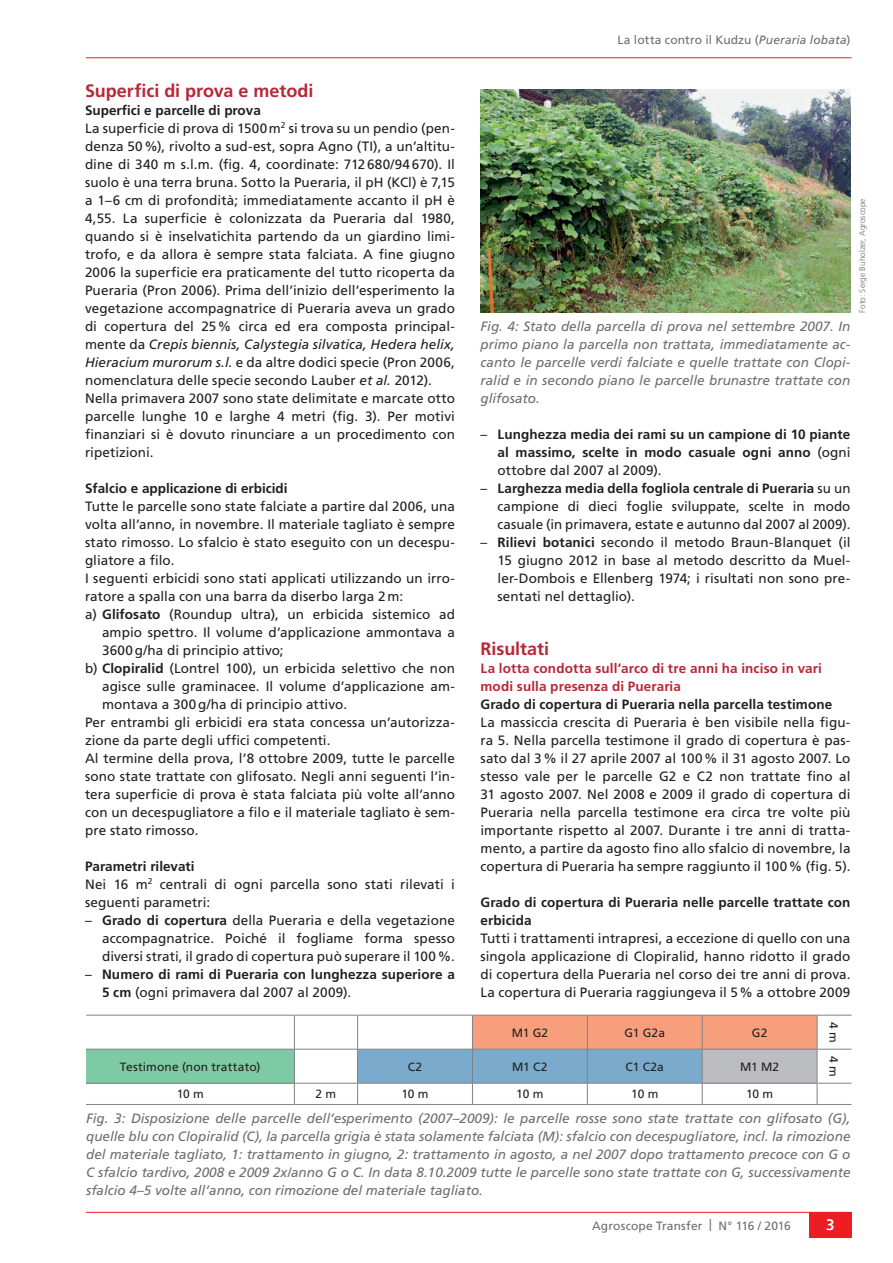
<style>
.page{position:relative;width:893px;height:1263px;background:#fff}
.page>*{position:absolute;margin:0;border:0;box-sizing:border-box;transform-origin:0 0}
.t1{font:700 18px "Frutiger LT Std";letter-spacing:-.005em;color:#b72837}
.t2{font:15px "Frutiger LT Std";color:#fff}
.t3{font:13.5px/18px "Frutiger LT Std";letter-spacing:.005em;color:#231f20;text-align:justify}
.t4{font:italic 13.5px/18px "Frutiger LT Std";color:#6c6d70;text-align:justify}
.t5{font:700 13.5px/18px "Frutiger LT Std";letter-spacing:.01em;color:#231f20}
.t6{font:700 13.5px/18px "Frutiger LT Std";letter-spacing:.01em;color:#b72837}
.t7{font:12px "Frutiger LT Std";letter-spacing:.005em;color:#231f20}
.t8{font:12px "Frutiger LT Std";letter-spacing:.01em;color:#6c6d70}
.t9{font:300 8.25px "Frutiger LT Std";color:#6c6d70}
.s1{font-style:italic}
.s2{font-weight:700}
.s3{font-weight:400}
</style>
<div class="page">
<hr style="left:86px;top:1212px;width:765px;height:1px;background:#ee1d23">
<div style="left:809px;top:1212px;width:42px;height:25px;background:#ee1d23"></div>
<hr style="left:86px;top:57px;width:765px;height:1px;background:#ee1d23">
<img style="left:480px;top:89px;width:370px;height:224px">
<div style="left:86px;top:1049px;width:208px;height:34px;background:#7ecaa5"></div>
<hr style="left:86px;top:1015px;width:208px;height:1px;background:#808285">
<hr style="left:294px;top:1015px;width:64px;height:1px;background:#808285">
<hr style="left:294px;top:1015px;width:1px;height:34px;background:#808285">
<hr style="left:817px;top:1015px;width:34px;height:1px;background:#808285">
<hr style="left:86px;top:1049px;width:208px;height:1px;background:#808285">
<hr style="left:294px;top:1049px;width:64px;height:1px;background:#808285">
<hr style="left:294px;top:1049px;width:1px;height:34px;background:#808285">
<hr style="left:817px;top:1049px;width:34px;height:1px;background:#808285">
<hr style="left:86px;top:1083px;width:208px;height:1px;background:#808285">
<hr style="left:294px;top:1083px;width:64px;height:1px;background:#808285">
<svg style="left:294px;top:1083px;width:1px;height:21px"></svg>
<hr style="left:817px;top:1083px;width:34px;height:1px;background:#808285">
<svg style="left:357px;top:1015px;width:461px;height:89px"></svg>
<hr style="left:86px;top:1104px;width:208px;height:1px;background:#808285">
<hr style="left:294px;top:1104px;width:64px;height:1px;background:#808285">
<hr style="left:358px;top:1104px;width:114px;height:1px;background:#808285">
<hr style="left:472px;top:1104px;width:115px;height:1px;background:#808285">
<hr style="left:587px;top:1104px;width:115px;height:1px;background:#808285">
<hr style="left:702px;top:1104px;width:115px;height:1px;background:#808285">
<hr style="left:817px;top:1104px;width:34px;height:1px;background:#808285">
<p class="t8" style="left:618px;top:33px;width:234px">La lotta contro il Kudzu (<span class="s1">Pueraria lobata</span>)</p>
<h1 class="t1" style="left:85px;top:80px;width:230px">Superfici di prova e metodi</h1>
<p class="t3" style="left:85px;top:101px;width:371px;text-align:left"><span class="s2">Superfici e parcelle di prova<br></span>La superficie di prova di 1500m<sup>2</sup> si trova su un pendio (pen&shy;denza 50%), rivolto a sud-est, sopra Agno (TI), a un’altitu&shy;dine di 340 m s.l.m. (fig. 4, coordinate: 712680/94670). Il suolo è una terra bruna. Sotto la Pueraria, il pH (KCl) è 7,15 a 1–6 cm di profondità; immediatamente accanto il pH è 4,55. La superficie è colonizzata da Pueraria dal 1980, quando si è inselvatichita partendo da un giardino limi&shy;trofo, e da allora è sempre stata falciata. A fine giugno 2006 la superficie era praticamente del tutto ricoperta da Pueraria (Pron 2006). Prima dell’inizio dell’esperimento la vegetazione accompagnatrice di Pueraria aveva un grado di copertura del 25% circa ed era composta principal&shy;mente da <span class="s1">Crepis biennis, Calystegia silvatica, Hedera helix, Hieracium murorum s.l.</span> e da altre dodici specie (Pron 2006, nomenclatura delle specie secondo Lauber <span class="s1">et al.</span> 2012).<br>Nella primavera 2007 sono state delimitate e marcate otto parcelle lunghe 10 e larghe 4 metri (fig. 3). Per motivi finanziari si è dovuto rinunciare a un procedimento con ripetizioni.</p>
<p class="t5" style="left:85px;top:479px;width:204px">Sfalcio e applicazione di erbicidi</p>
<p class="t3" style="left:85px;top:497px;width:371px">Tutte le parcelle sono state falciate a partire dal 2006, una</p>
<p class="t3" style="left:85px;top:515px;width:371px">volta all’anno, in novembre. Il materiale tagliato è sempre</p>
<p class="t3" style="left:85px;top:533px;width:371px">stato rimosso. Lo sfalcio è stato eseguito con un decespu-</p>
<p class="t3" style="left:85px;top:551px;width:91px">gliatore a filo.</p>
<p class="t3" style="left:85px;top:569px;width:371px">I seguenti erbicidi sono stati applicati utilizzando un irro-</p>
<p class="t3" style="left:85px;top:587px;width:320px">ratore a spalla con una barra da diserbo larga 2m:</p>
<p class="t3" style="left:85px;top:605px;width:371px">a) <span class="s2">Glifosato</span> (Roundup ultra), un erbicida sistemico ad</p>
<p class="t3" style="left:102px;top:623px;width:354px">ampio spettro. Il volume d’applicazione ammontava a</p>
<p class="t3" style="left:102px;top:641px;width:183px">3600g/ha di principio attivo;</p>
<p class="t3" style="left:85px;top:659px;width:371px">b) <span class="s2">Clopiralid</span> (Lontrel 100), un erbicida selettivo che non</p>
<p class="t3" style="left:102px;top:677px;width:352px">agisce sulle graminacee. Il volume d’applicazione am--</p>
<p class="t3" style="left:102px;top:695px;width:247px">montava a 300g/ha di principio attivo.</p>
<p class="t3" style="left:85px;top:713px;width:371px">Per entrambi gli erbicidi era stata concessa un’autorizza-</p>
<p class="t3" style="left:85px;top:731px;width:247px">zione da parte degli uffici competenti.</p>
<p class="t3" style="left:85px;top:749px;width:371px">Al termine della prova, l’8 ottobre 2009, tutte le parcelle</p>
<p class="t3" style="left:85px;top:767px;width:371px">sono state trattate con glifosato. Negli anni seguenti l’in-</p>
<p class="t3" style="left:85px;top:785px;width:371px">tera superficie di prova è stata falciata più volte all’anno</p>
<p class="t3" style="left:85px;top:803px;width:371px">con un decespugliatore a filo e il materiale tagliato è sem-</p>
<p class="t3" style="left:85px;top:821px;width:115px">pre stato rimosso.</p>
<p class="t3" style="left:85px;top:857px;width:371px;text-align:left"><span class="s2">Parametri rilevati<br></span>Nei 16 m<sup>2</sup> centrali di ogni parcella sono stati rilevati i seguenti parametri:</p>
<p class="t3" style="left:102px;top:911px;width:354px;text-indent:-17px">– <span class="s2">Grado di copertura</span> della Pueraria e della vegetazione accompagnatrice. Poiché il fogliame forma spesso diversi strati, il grado di copertura può superare il 100%.</p>
<p class="t5" style="left:102px;top:965px;width:354px;text-indent:-17px"><span class="s3">–</span> Numero di rami di Pueraria con lunghezza superiore a<br>5 cm <span class="s3">(ogni primavera dal 2007 al 2009).</span></p>
<p class="t4" style="left:480px;top:317px;width:371px">Fig. 4: Stato della parcella di prova nel settembre 2007. In primo piano la parcella non trattata, immediatamente ac&shy;canto le parcelle verdi falciate e quelle trattate con Clopi&shy;ralid e in secondo piano le parcelle brunastre trattate con glifosato.</p>
<p class="t9" style="left:858px;top:313px;width:116px;rotate:-90deg">Foto: Serge Buholzer, Agroscope</p>
<p class="t5" style="left:497px;top:425px;width:354px;text-align:justify;text-indent:-17px"><span class="s3">–</span> Lunghezza media dei rami su un campione di 10 piante al massimo, scelte in modo casuale ogni anno <span class="s3">(ogni ottobre dal 2007 al 2009).</span></p>
<p class="t3" style="left:497px;top:479px;width:354px;text-indent:-17px">– <span class="s2">Larghezza media della fogliola centrale di Pueraria</span> su un campione di dieci foglie sviluppate, scelte in modo casuale (in primavera, estate e autunno dal 2007 al 2009).</p>
<p class="t3" style="left:497px;top:533px;width:354px;text-indent:-17px">– <span class="s2">Rilievi botanici</span> secondo il metodo Braun-Blanquet (il 15 giugno 2012 in base al metodo descritto da Muel&shy;ler-Dombois e Ellenberg 1974; i risultati non sono pre&shy;sentati nel dettaglio).</p>
<h1 class="t1" style="left:480px;top:638px;width:70px">Risultati</h1>
<p class="t6" style="left:480px;top:659px;width:343px">La lotta condotta sull’arco di tre anni ha inciso in vari modi sulla presenza di Pueraria</p>
<p class="t5" style="left:480px;top:695px;width:353px">Grado di copertura di Pueraria nella parcella testimone</p>
<p class="t3" style="left:480px;top:713px;width:371px">La massiccia crescita di Pueraria è ben visibile nella figu&shy;ra 5. Nella parcella testimone il grado di copertura è pas&shy;sato dal 3% il 27 aprile 2007 al 100% il 31 agosto 2007. Lo stesso vale per le parcelle G2 e C2 non trattate fino al 31 agosto 2007. Nel 2008 e 2009 il grado di copertura di Pueraria nella parcella testimone era circa tre volte più importante rispetto al 2007. Durante i tre anni di tratta&shy;mento, a partire da agosto fino allo sfalcio di novembre, la copertura di Pueraria ha sempre raggiunto il 100% (fig. 5).</p>
<p class="t5" style="left:480px;top:893px;width:371px">Grado di copertura di Pueraria nelle parcelle trattate con erbicida</p>
<p class="t3" style="left:480px;top:929px;width:371px">Tutti i trattamenti intrapresi, a eccezione di quello con una singola applicazione di Clopiralid, hanno ridotto il grado di copertura della Pueraria nel corso dei tre anni di prova.<br>La copertura di Pueraria raggiungeva il 5% a ottobre 2009</p>
<p class="t7" style="left:512px;top:1025px;width:38px">M1 G2</p>
<p class="t7" style="left:624px;top:1025px;width:42px">G1 G2a</p>
<p class="t7" style="left:752px;top:1025px;width:17px">G2</p>
<p class="t7" style="left:841px;top:1021px;width:23px;rotate:90deg">4 m</p>
<p class="t7" style="left:120px;top:1059px;width:142px">Testimone (non trattato)</p>
<p class="t7" style="left:408px;top:1059px;width:16px">C2</p>
<p class="t7" style="left:512px;top:1059px;width:37px">M1 C2</p>
<p class="t7" style="left:626px;top:1059px;width:40px">C1 C2a</p>
<p class="t7" style="left:740px;top:1059px;width:41px">M1 M2</p>
<p class="t7" style="left:841px;top:1056px;width:23px;rotate:90deg">4 m</p>
<p class="t7" style="left:177px;top:1087px;width:29px">10 m</p>
<p class="t7" style="left:316px;top:1087px;width:22px">2 m</p>
<p class="t7" style="left:401px;top:1087px;width:29px">10 m</p>
<p class="t7" style="left:516px;top:1087px;width:29px">10 m</p>
<p class="t7" style="left:631px;top:1087px;width:29px">10 m</p>
<p class="t7" style="left:746px;top:1087px;width:29px">10 m</p>
<p class="t4" style="left:86px;top:1109px;width:766px">Fig. 3: Disposizione delle parcelle dell’esperimento (2007–2009): le parcelle rosse sono state trattate con glifosato (G), quelle blu con Clopiralid (C), la parcella grigia è stata solamente falciata (M): sfalcio con decespugliatore, incl. la rimozione del materiale tagliato, 1: trattamento in giugno, 2: trattamento in agosto, a nel 2007 dopo trattamento precoce con G o C sfalcio tardivo, 2008 e 2009 2x/anno G o C. In data 8.10.2009 tutte le parcelle sono state trattate con G, successivamente sfalcio 4–5 volte all’anno, con rimozione del materiale tagliato.</p>
<p class="t8" style="left:592px;top:1218px;width:200px">Agroscope Transfer | N° 116 / 2016</p>
<p class="t2" style="left:826px;top:1215px;width:10px">3</p>
</div>
